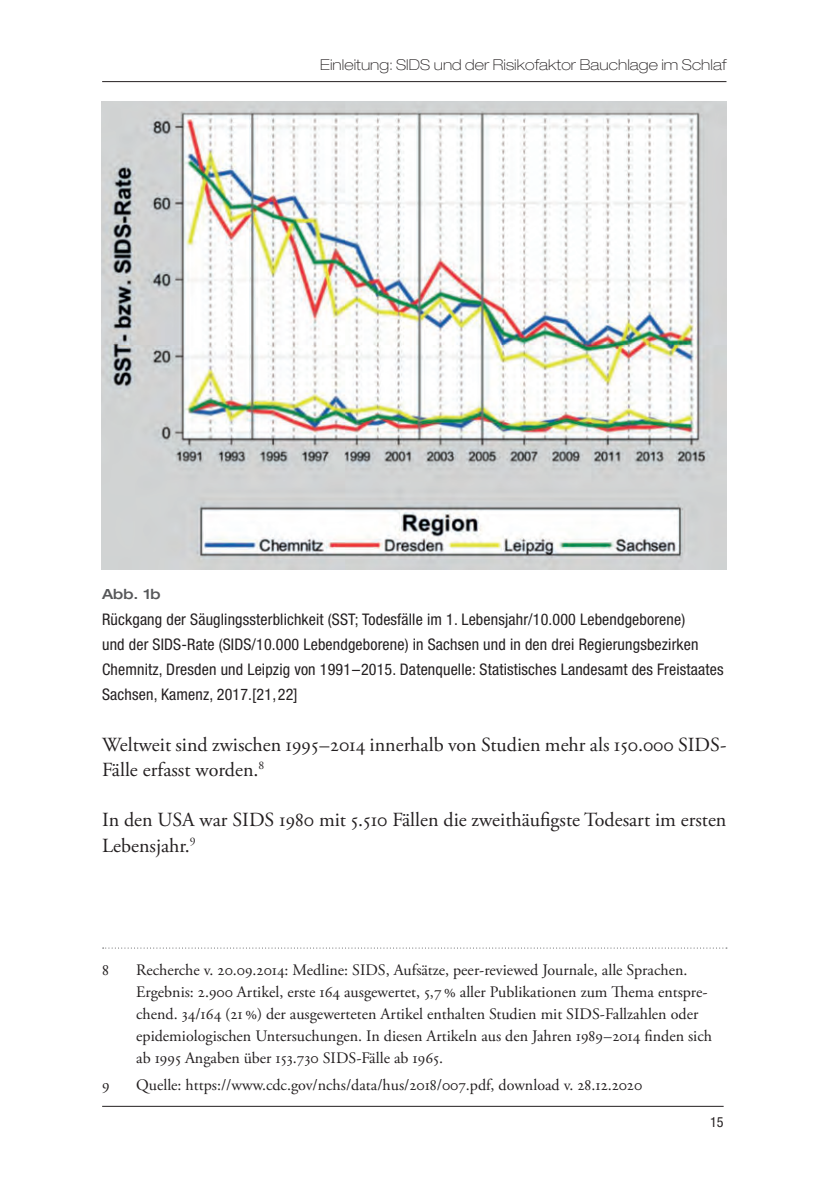
<style>
.page{position:relative;width:840px;height:1191px;background:#fff}
.page>*{position:absolute;margin:0;border:0;box-sizing:border-box;transform-origin:0 0}
.t1{font:20px/25.2px "Adobe Garamond Pro";color:#231f20}
.t2{font:16px/22px "Adobe Garamond Pro";color:#231f20}
.t3{font:condensed 16px/25.2px "Helvetica Neue LT Std";letter-spacing:.01em;color:#231f20}
.t4{font:100 expanded 15px "Helvetica Neue LT Pro";letter-spacing:.005em;color:#231f20}
.t5{font:500 expanded 14px "Helvetica Neue LT Pro";color:#57585a}
.t6{font:condensed 14px "Helvetica Neue LT Std";color:#231f20}
</style>
<div class="page">
<hr style="left:102px;top:1106px;width:621px;height:1px;background:#231f20">
<hr style="left:102px;top:81px;width:624px;height:1px;background:#231f20">
<svg style="left:103px;top:947px;width:623px;height:1px"></svg>
<img style="left:102px;top:102px;width:623px;height:467px">
<p class="t4" style="left:320px;top:55px;width:407px">Einleitung: SIDS und der Risikofaktor Bauchlage im Schlaf</p>
<p class="t5" style="left:102px;top:585px;width:60px">Abb. 1b</p>
<p class="t3" style="left:102px;top:606px;width:622px">Rückgang der Säuglingssterblichkeit (SST; Todesfälle im 1. Lebensjahr/10.000 Lebendgeborene)<br>und der SIDS-Rate (SIDS/10.000 Lebendgeborene) in Sachsen und in den drei Regierungsbezirken Chemnitz, Dresden und Leipzig von 1991–2015. Datenquelle: Statistisches Landesamt des Freistaates Sachsen, Kamenz, 2017.[21,22]</p>
<p class="t1" style="left:102px;top:732px;width:625px">Weltweit sind zwischen 1995–2014 innerhalb von Studien mehr als 150.000 SIDS-<br>Fälle erfasst worden.<sup>8</sup></p>
<p class="t1" style="left:102px;top:808px;width:625px">In den USA war SIDS 1980 mit 5.510 Fällen die zweithäufigste Todesart im ersten<br>Lebensjahr.<sup>9</sup></p>
<p class="t2" style="left:102px;top:959px;width:8px">8</p>
<p class="t2" style="left:136px;top:959px;width:577px">Recherche v. 20.09.2014: Medline: SIDS, Aufsätze, peer-reviewed Journale, alle Sprachen.<br>Ergebnis: 2.900 Artikel, erste 164 ausgewertet, 5,7 % aller Publikationen zum Thema entspre&shy;chend. 34/164 (21 %) der ausgewerteten Artikel enthalten Studien mit SIDS-Fallzahlen oder epidemiologischen Untersuchungen. In diesen Artikeln aus den Jahren 1989–2014 finden sich ab 1995 Angaben über 153.730 SIDS-Fälle ab 1965.</p>
<p class="t2" style="left:102px;top:1074px;width:9px">9</p>
<p class="t2" style="left:136px;top:1074px;width:507px">Quelle: https://www.cdc.gov/nchs/data/hus/2018/007.pdf, download v. 28.12.2020</p>
<p class="t6" style="left:709px;top:1113px;width:15px">15</p>
</div>
